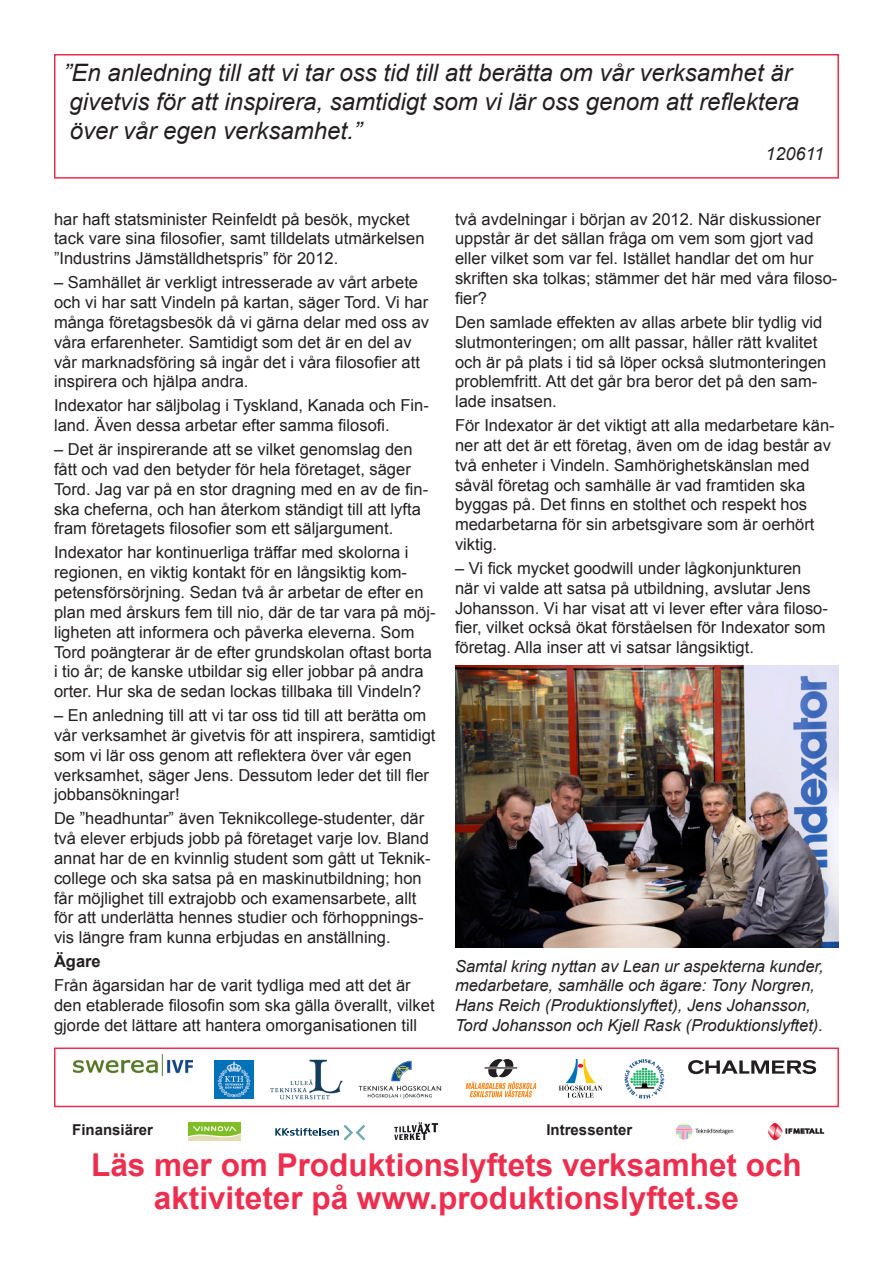
<style>
.page{position:relative;width:893px;height:1263px;background:#fff}
.page>*{position:absolute;margin:0;border:0;box-sizing:border-box;transform-origin:0 0}
.t1{font:700 31.5px/33px "Arial";color:#ee2e4e;text-align:center}
.t2{font:italic 24px/28.8px "Arial";color:#231f20}
.t3{font:italic 18px "Arial";color:#231f20}
.t4{font:16.5px/19.8px "Arial";color:#231f20}
.t5{font:italic 16.5px/19.8px "Arial";color:#231f20}
.t6{font:700 16.5px "Arial";color:#231f20}
.t7{font:700 15px "Arial";color:#231f20}
</style>
<div class="page">
<div style="left:54px;top:54px;width:785px;height:125px;border:2px solid #ee2e4e"></div>
<div style="left:54px;top:1047px;width:785px;height:60px;border:2px solid #ee2e4e"></div>
<img style="left:676px;top:1123px;width:58px;height:17px">
<img style="left:767px;top:1123px;width:58px;height:18px">
<svg style="left:688px;top:1060px;width:128px;height:14px"></svg>
<img style="left:74px;top:1054px;width:119px;height:22px">
<img style="left:215px;top:1060px;width:38px;height:39px">
<img style="left:270px;top:1059px;width:73px;height:40px">
<img style="left:358px;top:1060px;width:84px;height:39px">
<img style="left:189px;top:1122px;width:51px;height:19px">
<svg style="left:275px;top:1125px;width:90px;height:15px"></svg>
<img style="left:394px;top:1122px;width:44px;height:17px">
<svg style="left:466px;top:1059px;width:70px;height:38px"></svg>
<svg style="left:625px;top:1059px;width:39px;height:40px"></svg>
<svg style="left:559px;top:1059px;width:43px;height:39px"></svg>
<img style="left:455px;top:665px;width:384px;height:282px">
<p class="t2" style="left:63px;top:59px;width:737px">”En anledning till att vi tar oss tid till att berätta om vår verksamhet är givetvis för att inspirera, samtidigt som vi lär oss genom att reflektera över vår egen verksamhet.”</p>
<p class="t3" style="left:766px;top:142px;width:60px">120611</p>
<p class="t4" style="left:54px;top:209px;width:372px">har haft statsminister Reinfeldt på besök, mycket tack vare sina filosofier, samt tilldelats utmärkelsen ”Industrins Jämställdhetspris” för 2012.</p>
<p class="t4" style="left:54px;top:273px;width:377px">– Samhället är verkligt intresserade av vårt arbete och vi har satt Vindeln på kartan, säger Tord. Vi har många företagsbesök då vi gärna delar med oss av våra erfarenheter. Samtidigt som det är en del av vår marknadsföring så ingår det i våra filosofier att inspirera och hjälpa andra.</p>
<p class="t4" style="left:54px;top:396px;width:376px">Indexator har säljbolag i Tyskland, Kanada och Fin&shy;land. Även dessa arbetar efter samma filosofi.</p>
<p class="t4" style="left:54px;top:440px;width:376px">– Det är inspirerande att se vilket genomslag den fått och vad den betyder för hela företaget, säger Tord. Jag var på en stor dragning med en av de fin&shy;ska cheferna, och han återkom ständigt till att lyfta fram företagets filosofier som ett säljargument.</p>
<p class="t4" style="left:54px;top:543px;width:383px">Indexator har kontinuerliga träffar med skolorna i regionen, en viktig kontakt för en långsiktig kom&shy;petensförsörjning. Sedan två år arbetar de efter en plan med årskurs fem till nio, där de tar vara på möj&shy;ligheten att informera och påverka eleverna. Som Tord poängterar är de efter grundskolan oftast borta i tio år; de kanske utbildar sig eller jobbar på andra orter. Hur ska de sedan lockas tillbaka till Vindeln?</p>
<p class="t4" style="left:54px;top:706px;width:383px">– En anledning till att vi tar oss tid till att berätta om vår verksamhet är givetvis för att inspirera, samtidigt som vi lär oss genom att reflektera över vår egen verksamhet, säger Jens. Dessutom leder det till fler jobbansökningar!</p>
<p class="t4" style="left:54px;top:809px;width:378px">De ”headhuntar” även Teknikcollege-studenter, där två elever erbjuds jobb på företaget varje lov. Bland annat har de en kvinnlig student som gått ut Teknik&shy;college och ska satsa på en maskinutbildning; hon får möjlighet till extrajobb och examensarbete, allt för att underlätta hennes studier och förhoppnings&shy;vis längre fram kunna erbjudas en anställning.</p>
<p class="t6" style="left:54px;top:951px;width:48px">Ägare</p>
<p class="t4" style="left:54px;top:976px;width:382px">Från ägarsidan har de varit tydliga med att det är den etablerade filosofin som ska gälla överallt, vilket gjorde det lättare att hantera omorganisationen till</p>
<p class="t4" style="left:455px;top:209px;width:384px">två avdelningar i början av 2012. När diskussioner uppstår är det sällan fråga om vem som gjort vad eller vilket som var fel. Istället handlar det om hur skriften ska tolkas; stämmer det här med våra filoso&shy;fier?</p>
<p class="t4" style="left:455px;top:312px;width:373px">Den samlade effekten av allas arbete blir tydlig vid slutmonteringen; om allt passar, håller rätt kvalitet och är på plats i tid så löper också slutmonteringen problemfritt. Att det går bra beror det på den sam&shy;lade insatsen.</p>
<p class="t4" style="left:455px;top:416px;width:381px">För Indexator är det viktigt att alla medarbetare kän&shy;ner att det är ett företag, även om de idag består av två enheter i Vindeln. Samhörighetskänslan med såväl företag och samhälle är vad framtiden ska byggas på. Det finns en stolthet och respekt hos medarbetarna för sin arbetsgivare som är oerhört viktig.</p>
<p class="t4" style="left:455px;top:558px;width:374px">– Vi fick mycket goodwill under lågkonjunkturen när vi valde att satsa på utbildning, avslutar Jens Johansson. Vi har visat att vi lever efter våra filoso&shy;fier, vilket också ökat förståelsen för Indexator som företag. Alla inser att vi satsar långsiktigt.</p>
<p class="t5" style="left:455px;top:956px;width:370px">Samtal kring nyttan av Lean ur aspekterna kunder, medarbetare, samhälle och ägare: Tony Norgren, Hans Reich (Produktionslyftet), Jens Johansson, Tord Johansson och Kjell Rask (Produktionslyftet).</p>
<p class="t7" style="left:72px;top:1120px;width:82px">Finansiärer</p>
<p class="t7" style="left:546px;top:1120px;width:87px">Intressenter</p>
<p class="t1" style="left:91px;top:1149px;width:712px">Läs mer om Produktionslyftets verksamhet och aktiviteter på www.produktionslyftet.se</p>
</div>
